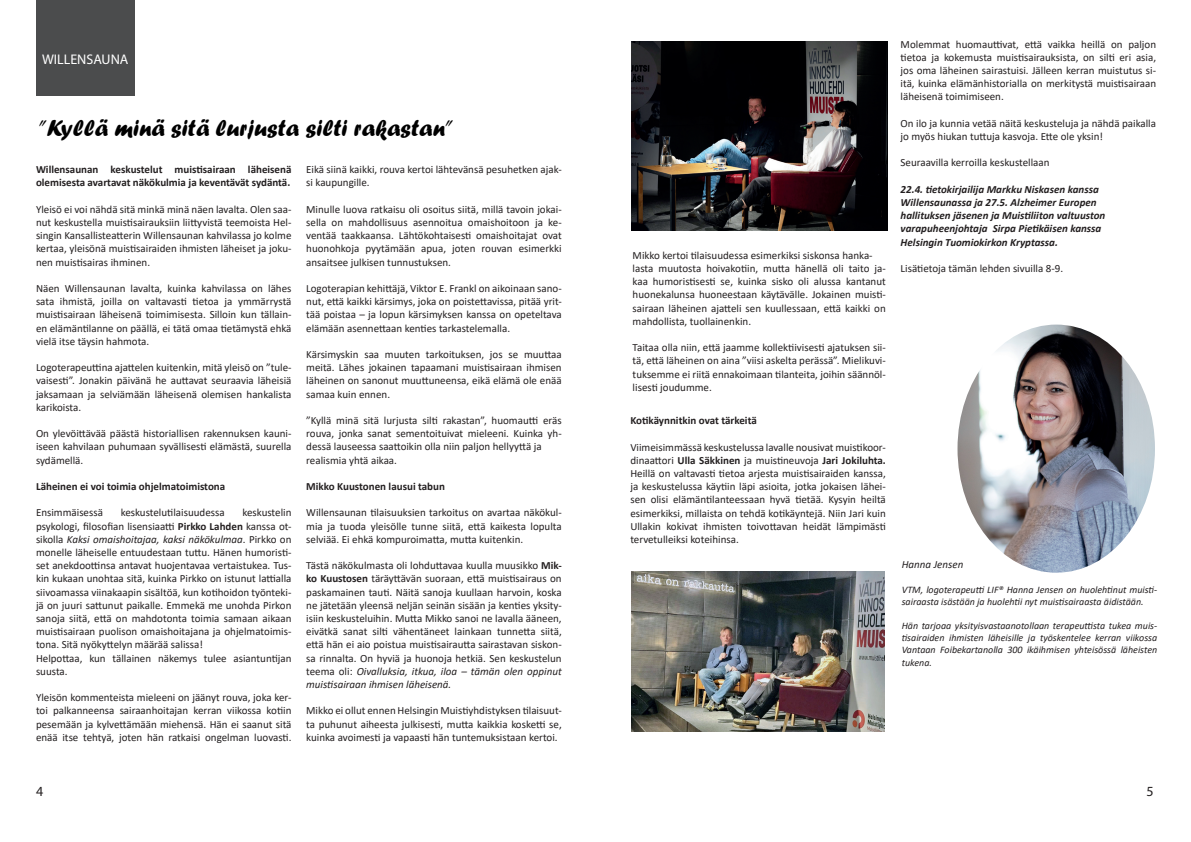
<style>
.page{position:relative;width:1191px;height:842px;background:#fff}
.page>*{position:absolute;margin:0;border:0;box-sizing:border-box;transform-origin:0 0}
.t1{font:24px "Forte";color:#000}
.t2{font:14px "Myriad Pro";color:#fff}
.t3{font:14px "Myriad Pro";color:#231f20}
.t4{font:11px/13.2px "Calibri";color:#231f20;text-align:justify}
.t5{font:italic 700 11px/13.2px "Calibri";color:#231f20}
.t6{font:700 11px/13.2px "Calibri";color:#231f20}
.t7{font:italic 11px "Calibri";color:#231f20}
.t8{font:italic 10px/12px "Calibri";color:#231f20}
.s1{font-weight:700}
.s2{font-style:italic}
</style>
<div class="page">
<div style="left:36px;top:0;width:98px;height:96px;background:#4b4c4d"></div>
<img style="left:957px;top:325px;width:198px;height:248px">
<img style="left:631px;top:42px;width:256px;height:188px">
<img style="left:631px;top:572px;width:253px;height:160px">
<p class="t2" style="left:42px;top:51px;width:88px">WILLENSAUNA</p>
<h1 class="t1" style="left:39px;top:114px;width:416px">”Kyllä minä sitä lurjusta silti rakastan”</h1>
<p class="t6" style="left:36px;top:163px;width:257px">Willensaunan keskustelut muistisairaan läheisenä olemisesta avartavat näkökulmia ja keventävät sydäntä.</p>
<p class="t4" style="left:36px;top:202px;width:257px">Yleisö ei voi nähdä sitä minkä minä näen lavalta. Olen saa&shy;nut keskustella muistisairauksiin liittyvistä teemoista Hel&shy;singin Kansallisteatterin Willensaunan kahvilassa jo kolme kertaa, yleisönä muistisairaiden ihmisten läheiset ja joku&shy;nen muistisairas ihminen.</p>
<p class="t4" style="left:36px;top:281px;width:257px">Näen Willensaunan lavalta, kuinka kahvilassa on lähes sata ihmistä, joilla on valtavasti tietoa ja ymmärrystä muistisairaan läheisenä toimimisesta. Silloin kun tällain&shy;en elämäntilanne on päällä, ei tätä omaa tietämystä ehkä vielä itse täysin hahmota.</p>
<p class="t4" style="left:36px;top:361px;width:257px">Logoterapeuttina ajattelen kuitenkin, mitä yleisö on ”tule&shy;vaisesti”. Jonakin päivänä he auttavat seuraavia läheisiä jaksamaan ja selviämään läheisenä olemisen hankalista karikoista.</p>
<p class="t4" style="left:36px;top:427px;width:257px">On ylevöittävää päästä historiallisen rakennuksen kauni&shy;iseen kahvilaan puhumaan syvällisesti elämästä, suurella sydämellä.</p>
<p class="t6" style="left:36px;top:480px;width:191px">Läheinen ei voi toimia ohjelmatoimistona</p>
<p class="t4" style="left:36px;top:506px;width:68px">Ensimmäisessä</p>
<p class="t4" style="left:121px;top:506px;width:105px">keskustelutilaisuudessa</p>
<p class="t4" style="left:306px;top:163px;width:257px">Eikä siinä kaikki, rouva kertoi lähtevänsä pesuhetken ajak&shy;si kaupungille.</p>
<p class="t4" style="left:306px;top:202px;width:257px">Minulle luova ratkaisu oli osoitus siitä, millä tavoin jokai&shy;sella on mahdollisuus asennoitua omaishoitoon ja ke&shy;ventää taakkaansa. Lähtökohtaisesti omaishoitajat ovat huonohkoja pyytämään apua, joten rouvan esimerkki ansaitsee julkisen tunnustuksen.</p>
<p class="t4" style="left:306px;top:281px;width:257px">Logoterapian kehittäjä, Viktor E. Frankl on aikoinaan sano&shy;nut, että kaikki kärsimys, joka on poistettavissa, pitää yrit&shy;tää poistaa – ja lopun kärsimyksen kanssa on opeteltava elämään asennettaan kenties tarkastelemalla.</p>
<p class="t4" style="left:306px;top:347px;width:257px">Kärsimyskin saa muuten tarkoituksen, jos se muuttaa meitä. Lähes jokainen tapaamani muistisairaan ihmisen läheinen on sanonut muuttuneensa, eikä elämä ole enää samaa kuin ennen.</p>
<p class="t4" style="left:306px;top:413px;width:257px;text-align:left">”Kyllä minä sitä lurjusta silti rakastan”, huomautti eräs rouva, jonka sanat sementoituivat mieleeni. Kuinka yh&shy;dessä lauseessa saattoikin olla niin paljon hellyyttä ja realismia yhtä aikaa.</p>
<p class="t6" style="left:306px;top:480px;width:140px">Mikko Kuustonen lausui tabun</p>
<p class="t4" style="left:306px;top:506px;width:257px">Willensaunan tilaisuuksien tarkoitus on avartaa näkökul&shy;mia ja tuoda yleisölle tunne siitä, että kaikesta lopulta selviää. Ei ehkä kompuroimatta, mutta kuitenkin.</p>
<p class="t4" style="left:306px;top:559px;width:257px">Tästä näkökulmasta oli lohduttavaa kuulla muusikko <span class="s1">Mik&shy;ko Kuustosen</span> täräyttävän suoraan, että muistisairaus on paskamainen tauti. Näitä sanoja kuullaan harvoin, koska ne jätetään yleensä neljän seinän sisään ja kenties yksity&shy;isiin keskusteluihin. Mutta Mikko sanoi ne lavalla ääneen, eivätkä sanat silti vähentäneet lainkaan tunnetta siitä, että hän ei aio poistua muistisairautta sairastavan siskon&shy;sa rinnalta. On hyviä ja huonoja hetkiä. Sen keskustelun teema oli: <span class="s2">Oivalluksia, itkua, iloa – tämän olen oppinut muistisairaan ihmisen läheisenä.</span></p>
<p class="t4" style="left:306px;top:704px;width:257px">Mikko ei ollut ennen Helsingin Muistiyhdistyksen tilaisuut&shy;ta puhunut aiheesta julkisesti, mutta kaikkia kosketti se, kuinka avoimesti ja vapaasti hän tuntemuksistaan kertoi.</p>
<p class="t4" style="left:36px;top:506px;width:257px;text-align:left;text-indent:206px">keskustelin psykologi, filosofian lisensiaatti <span class="s1">Pirkko Lahden</span> kanssa ot&shy;sikolla <span class="s2">Kaksi omaishoitajaa, kaksi näkökulmaa</span>. Pirkko on monelle läheiselle entuudestaan tuttu. Hänen humoristi&shy;set anekdoottinsa antavat huojentavaa vertaistukea. Tus&shy;kin kukaan unohtaa sitä, kuinka Pirkko on istunut lattialla siivoamassa viinakaapin sisältöä, kun kotihoidon työnteki&shy;jä on juuri sattunut paikalle. Emmekä me unohda Pirkon sanoja siitä, että on mahdotonta toimia samaan aikaan muistisairaan puolison omaishoitajana ja ohjelmatoimis&shy;tona. Sitä nyökyttelyn määrää salissa!<br>Helpottaa, kun tällainen näkemys tulee asiantuntijan suusta.</p>
<p class="t4" style="left:36px;top:691px;width:257px">Yleisön kommenteista mieleeni on jäänyt rouva, joka ker&shy;toi palkanneensa sairaanhoitajan kerran viikossa kotiin pesemään ja kylvettämään miehensä. Hän ei saanut sitä enää itse tehtyä, joten hän ratkaisi ongelman luovasti.</p>
<p class="t4" style="left:632px;top:248px;width:255px;text-align:left">Mikko kertoi tilaisuudessa esimerkiksi siskonsa hanka&shy;lasta muutosta hoivakotiin, mutta hänellä oli taito ja&shy;kaa humoristisesti se, kuinka sisko oli alussa kantanut huonekalunsa huoneestaan käytävälle. Jokainen muisti&shy;sairaan läheinen ajatteli sen kuullessaan, että kaikki on mahdollista, tuollainenkin.</p>
<p class="t4" style="left:632px;top:341px;width:255px">Taitaa olla niin, että jaamme kollektiivisesti ajatuksen sii&shy;tä, että läheinen on aina ”viisi askelta perässä”. Mielikuvi&shy;tuksemme ei riitä ennakoimaan tilanteita, joihin säännöl&shy;lisesti joudumme.</p>
<p class="t6" style="left:630px;top:414px;width:128px">Kotikäynnitkin ovat tärkeitä</p>
<p class="t4" style="left:630px;top:440px;width:257px">Viimeisimmässä keskustelussa lavalle nousivat muistikoor&shy;dinaattori <span class="s1">Ulla Säkkinen</span> ja muistineuvoja <span class="s1">Jari Jokiluhta.<br></span>Heillä on valtavasti tietoa arjesta muistisairaiden kanssa, ja keskustelussa käytiin läpi asioita, jotka jokaisen lähei&shy;sen olisi elämäntilanteessaan hyvä tietää. Kysyin heiltä esimerkiksi, millaista on tehdä kotikäyntejä. Niin Jari kuin Ullakin kokivat ihmisten toivottavan heidät lämpimästi tervetulleiksi koteihinsa.</p>
<p class="t4" style="left:900px;top:37px;width:257px">Molemmat huomauttivat, että vaikka heillä on paljon tietoa ja kokemusta muistisairauksista, on silti eri asia, jos oma läheinen sairastuisi. Jälleen kerran muistutus si&shy;itä, kuinka elämänhistorialla on merkitystä muistisairaan läheisenä toimimiseen.</p>
<p class="t4" style="left:900px;top:116px;width:257px">On ilo ja kunnia vetää näitä keskusteluja ja nähdä paikalla jo myös hiukan tuttuja kasvoja. Ette ole yksin!</p>
<p class="t4" style="left:900px;top:156px;width:150px">Seuraavilla kerroilla keskustellaan</p>
<p class="t5" style="left:900px;top:182px;width:206px">22.4. tietokirjailija Markku Niskasen kanssa Willensaunassa ja 27.5. Alzheimer Europen hallituksen jäsenen ja Muistiliiton valtuuston varapuheenjohtaja Sirpa Pietikäisen kanssa Helsingin Tuomiokirkon Kryptassa.</p>
<p class="t4" style="left:900px;top:262px;width:164px">Lisätietoja tämän lehden sivuilla 8-9.</p>
<p class="t7" style="left:901px;top:556px;width:63px">Hanna Jensen</p>
<p class="t8" style="left:901px;top:583px;width:257px">VTM, logoterapeutti LIF® Hanna Jensen on huolehtinut muisti&shy;sairaasta isästään ja huolehtii nyt muistisairaasta äidistään.</p>
<p class="t8" style="left:901px;top:619px;width:257px;text-align:justify">Hän tarjoaa yksityisvastaanotollaan terapeuttista tukea muis&shy;tisairaiden ihmisten läheisille ja työskentelee kerran viikossa Vantaan Foibekartanolla 300 ikäihmisen yhteisössä läheisten</p>
<p class="t8" style="left:901px;top:656px;width:32px">tukena.</p>
<p class="t3" style="left:36px;top:782px;width:9px">4</p>
<p class="t3" style="left:1146px;top:782px;width:9px">5</p>
</div>
